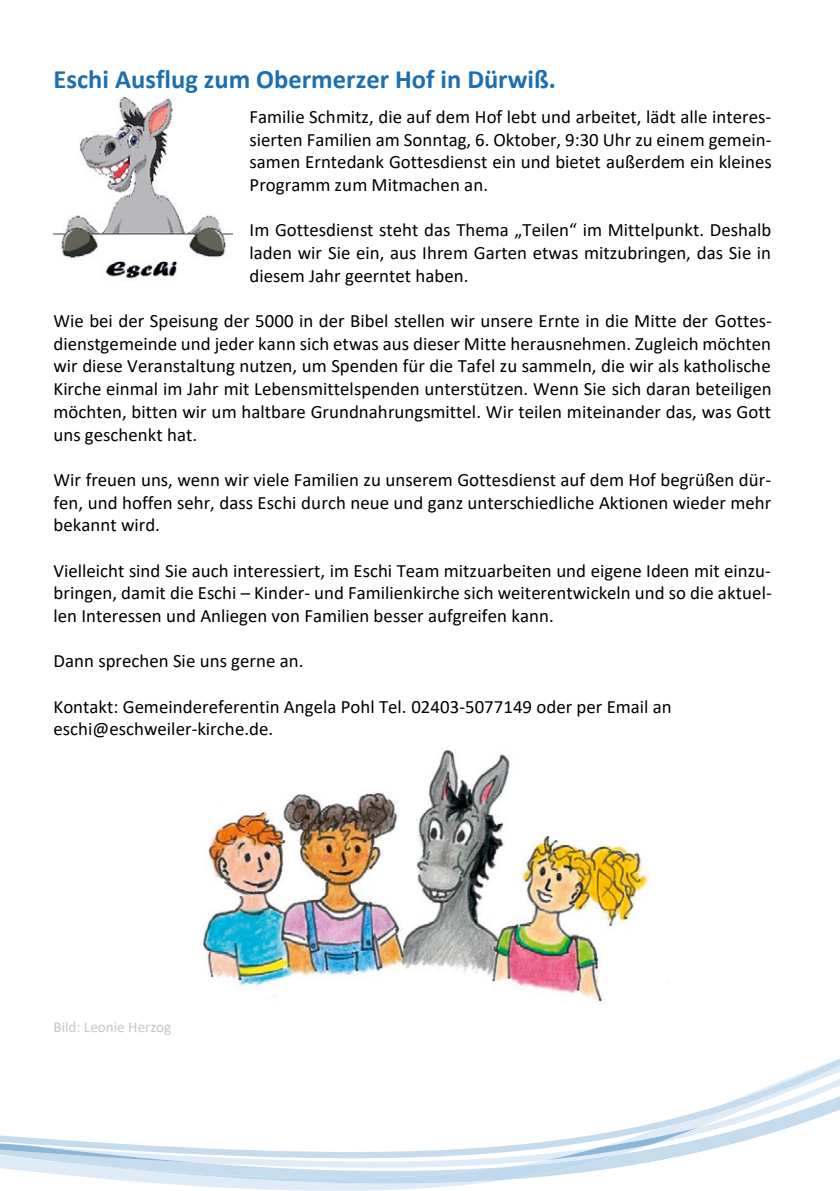
<style>
.page{position:relative;width:840px;height:1191px;background:#fff}
.page>*{position:absolute;margin:0;border:0;box-sizing:border-box;transform-origin:0 0}
.t1{font:700 26.6px "Calibri";color:#1b6fb2}
.t2{font:18.8px/22.6px "Calibri";color:#000;text-align:justify}
.t3{font:15.2px "Calibri";letter-spacing:-.005em;color:#c6c6c6}
</style>
<div class="page">
<svg style="left:698px;top:1059px;width:141px;height:94px"></svg>
<svg style="left:0;top:1112px;width:698px;height:79px"></svg>
<img style="left:53px;top:98px;width:179px;height:181px">
<img style="left:203px;top:749px;width:445px;height:253px">
<h1 class="t1" style="left:53px;top:60px;width:503px">Eschi Ausflug zum Obermerzer Hof in Dürwiß.</h1>
<p class="t2" style="left:249px;top:105px;width:523px">Familie Schmitz, die auf dem Hof lebt und arbeitet, lädt alle interes&shy;sierten Familien am Sonntag, 6. Oktober, 9:30 Uhr zu einem gemein&shy;samen Erntedank Gottesdienst ein und bietet außerdem ein kleines Programm zum Mitmachen an.</p>
<p class="t2" style="left:249px;top:218px;width:523px">Im Gottesdienst steht das Thema „Teilen“ im Mittelpunkt. Deshalb laden wir Sie ein, aus Ihrem Garten etwas mitzubringen, das Sie in diesem Jahr geerntet haben.</p>
<p class="t2" style="left:53px;top:309px;width:719px">Wie bei der Speisung der 5000 in der Bibel stellen wir unsere Ernte in die Mitte der Gottes&shy;dienstgemeinde und jeder kann sich etwas aus dieser Mitte herausnehmen. Zugleich möchten wir diese Veranstaltung nutzen, um Spenden für die Tafel zu sammeln, die wir als katholische Kirche einmal im Jahr mit Lebensmittelspenden unterstützen. Wenn Sie sich daran beteiligen möchten, bitten wir um haltbare Grundnahrungsmittel. Wir teilen miteinander das, was Gott uns geschenkt hat.</p>
<p class="t2" style="left:53px;top:468px;width:718px">Wir freuen uns, wenn wir viele Familien zu unserem Gottesdienst auf dem Hof begrüßen dür&shy;fen, und hoffen sehr, dass Eschi durch neue und ganz unterschiedliche Aktionen wieder mehr bekannt wird.</p>
<p class="t2" style="left:53px;top:558px;width:719px">Vielleicht sind Sie auch interessiert, im Eschi Team mitzuarbeiten und eigene Ideen mit einzu&shy;bringen, damit die Eschi – Kinder- und Familienkirche sich weiterentwickeln und so die aktuel&shy;len Interessen und Anliegen von Familien besser aufgreifen kann.</p>
<p class="t2" style="left:53px;top:649px;width:251px">Dann sprechen Sie uns gerne an.</p>
<p class="t2" style="left:53px;top:694px;width:619px">Kontakt: Gemeindereferentin Angela Pohl Tel. 02403-5077149 oder per Email an eschi@eschweiler-kirche.de.</p>
<p class="t3" style="left:53px;top:1016px;width:119px">Bild: Leonie Herzog</p>
</div>
